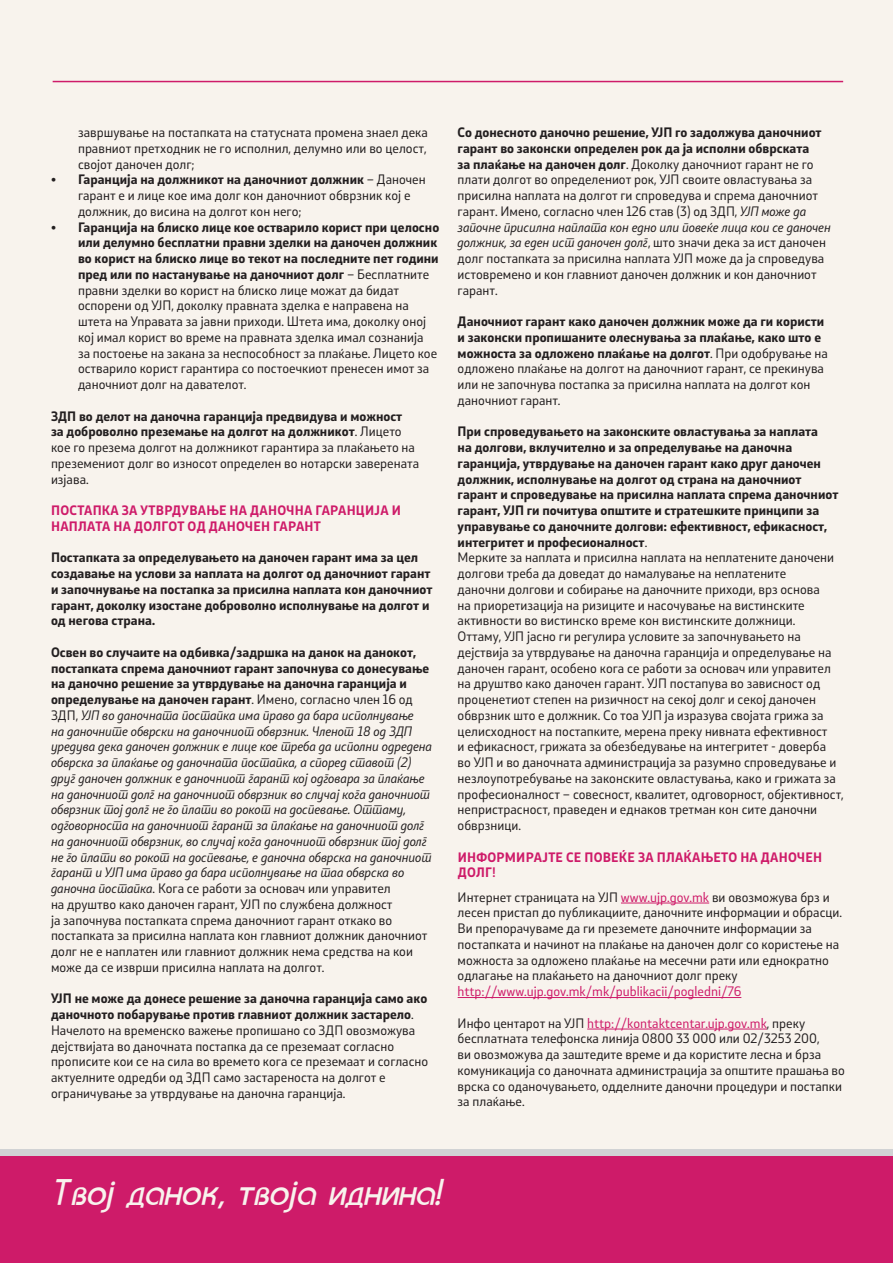
<style>
.page{position:relative;width:893px;height:1263px;background:#f8f3ed}
.page>*{position:absolute;margin:0;border:0;box-sizing:border-box;transform-origin:0 0}
.t1{font:italic 40.5px "C Bahamas";color:#f8f3ed}
.t2{font:12.75px/15.8px "Stobi Sans";color:#231f20}
.t3{font:12.75px/15.8px "Stobi Sans It";color:#231f20}
.t4{font:700 12.75px/15.8px "Stobi Sans";color:#231f20}
.t5{font:700 12.75px/15.8px "Stobi Sans";letter-spacing:.02em;color:#ce1b69}
.t6{font:12.75px "Stobi Sans";color:#ce1b69}
.s1{font-weight:700}
.s2{font-weight:400}
.s3{font-family:"Stobi Sans"}
.s4{font-family:"Stobi Sans It"}
.s5{color:#ce1b69}
</style>
<div class="page">
<div style="left:0;top:1149px;width:893px;height:8px;background:#d1d2d4"></div>
<div style="left:0;top:1157px;width:893px;height:106px;background:#ce1b69"></div>
<hr style="left:621px;top:903px;width:88px;height:1px;background:#ce1b69">
<hr style="left:458px;top:997px;width:283px;height:1px;background:#ce1b69">
<hr style="left:587px;top:1029px;width:180px;height:1px;background:#ce1b69">
<hr style="left:53px;top:81px;width:790px;height:1px;background:#ce1b69">
<p class="t2" style="left:78px;top:124px;width:351px;text-align:justify">завршување на постапката на статусната промена знаел дека правниот претходник не го исполнил, делумно или во целост, својот даночен долг;</p>
<p class="t2" style="left:78px;top:171px;width:349px;text-indent:-27px"><span class="s1">• Гаранција на должникот на даночниот должник</span> – Даночен гарант е и лице кое има долг кон даночниот обврзник кој е должник, до висина на долгот кон него;</p>
<p class="t2" style="left:78px;top:219px;width:363px;text-indent:-27px"><span class="s1">• Гаранција на блиско лице кое остварило корист при целосно или делумно бесплатни правни зделки на даночен должник во корист на блиско лице во текот на последните пет години пред или по настанување на даночниот долг</span> – Бесплатните правни зделки во корист на блиско лице можат да бидат оспорени од УЈП, доколку правната зделка е направена на штета на Управата за јавни приходи. Штета има, доколку оној кој имал корист во време на правната зделка имал сознанија<br>за постоење на закана за неспособност за плаќање. Лицето кое остварило корист гарантира со постоечкиот пренесен имот за даночниот долг на давателот.</p>
<p class="t2" style="left:51px;top:408px;width:370px"><span class="s1">ЗДП во делот на даночна гаранција предвидува и можност<br>за доброволно преземање на долгот на должникот</span>. Лицето кое го презема долгот на должникот гарантира за плаќањето на преземениот долг во износот определен во нотарски заверената изјава.</p>
<p class="t5" style="left:51px;top:502px;width:351px">ПОСТАПКА ЗА УТВРДУВАЊЕ НА ДАНОЧНА ГАРАНЦИЈА И<br>НАПЛАТА НА ДОЛГОТ ОД ДАНОЧЕН ГАРАНТ</p>
<p class="t4" style="left:51px;top:549px;width:383px">Постапката за определувањето на даночен гарант има за цел создавање на услови за наплата на долгот од даночниот гарант и започнување на постапка за присилна наплата кон даночниот гарант, доколку изостане доброволно исполнување на долгот и од негова страна.</p>
<p class="t4" style="left:51px;top:644px;width:380px">Освен во случаите на одбивка/задршка на данок на данокот, постапката спрема даночниот гарант започнува со донесување на даночно решение за утврдување на даночна гаранција и определување на даночен гарант<span class="s2">. Имено, согласно член 16 од</span></p>
<p class="t3" style="left:51px;top:707px;width:382px"><span class="s3">ЗДП,</span> УЈП во даночната постапка има право да бара исполнување<br>на даночните обврски на даночниот обврзник. Членот 18 од ЗДП уредува дека даночен должник е лице кое треба да исполни одредена обврска за плаќање од даночната постапка, а според ставот (2) друг даночен должник е даночниот гарант кој одговара за плаќање на даночниот долг на даночниот обврзник во случај кога даночниот обврзник тој долг не го плати во рокот на доспевање. Оттаму, одговорноста на даночниот гарант за плаќање на даночниот долг на даночниот обврзник, во случај кога даночниот обврзник тој долг не го плати во рокот на доспевање, е даночна обврска на даночниот гарант и УЈП има право да бара исполнување на таа обврска во</p>
<p class="t2" style="left:51px;top:880px;width:378px"><span class="s4">даночна постапка</span>. Кога се работи за основач или управител<br>на друштво како даночен гарант, УЈП по службена должност<br>ја започнува постапката спрема даночниот гарант откако во постапката за присилна наплата кон главниот должник даночниот долг не е наплатен или главниот должник нема средства на кои може да се изврши присилна наплата на долгот.</p>
<p class="t2" style="left:51px;top:990px;width:379px"><span class="s1">УЈП не може да донесе решение за даночна гаранција само ако даночното побарување против главниот должник застарело</span>.<br>Начелото на временско важење пропишано со ЗДП овозможува дејствијата во даночната постапка да се преземаат согласно прописите кои се на сила во времето кога се преземаат и согласно актуелните одредби од ЗДП само застареноста на долгот е ограничување за утврдување на даночна гаранција.</p>
<p class="t2" style="left:458px;top:124px;width:366px"><span class="s1">Со донесното даночно решение, УЈП го задолжува даночниот гарант во законски определен рок да ја исполни обврската за плаќање на даночен долг</span>. Доколку даночниот гарант не го плати долгот во определениот рок, УЈП своите овластувања за присилна наплата на долгот ги спроведува и спрема даночниот гарант. Имено, согласно член 126 став (3) од ЗДП, <span class="s4">УЈП може да</span></p>
<p class="t3" style="left:458px;top:219px;width:375px">започне присилна наплата кон едно или повеќе лица кои се даночен должник, за еден ист даночен долг<span class="s3">, што значи дека за ист даночен</span></p>
<p class="t2" style="left:458px;top:250px;width:368px">долг постапката за присилна наплата УЈП може да ја спроведува истовремено и кон главниот даночен должник и кон даночниот гарант.</p>
<p class="t2" style="left:458px;top:313px;width:372px"><span class="s1">Даночниот гарант како даночен должник може да ги користи и законски пропишаните олеснувања за плаќање, како што е можноста за одложено плаќање на долгот</span>. При одобрување на одложено плаќање на долгот на даночниот гарант, се прекинува или не започнува постапка за присилна наплата на долгот кон даночниот гарант.</p>
<p class="t2" style="left:458px;top:423px;width:388px"><span class="s1">При спроведувањето на законските овластувања за наплата<br>на долгови, вклучително и за определување на даночна гаранција, утврдување на даночен гарант како друг даночен должник, исполнување на долгот од страна на даночниот гарант и спроведување на присилна наплата спрема даночниот гарант, УЈП ги почитува општите и стратешките принципи за управување со даночните долгови: ефективност, ефикасност, интегритет и професионалност</span>.<br>Мерките за наплата и присилна наплата на неплатените даночени долгови треба да доведат до намалување на неплатените<br>даночни долгови и собирање на даночните приходи, врз основа<br>на приоретизација на ризиците и насочување на вистинските активности во вистинско време кон вистинските должници.<br>Оттаму, УЈП јасно ги регулира условите за започнувањето на дејствија за утврдување на даночна гаранција и определување на даночен гарант, особено кога се работи за основач или управител на друштво како даночен гарант. УЈП постапува во зависност од проценетиот степен на ризичност на секој долг и секој даночен обврзник што е должник. Со тоа УЈП ја изразува својата грижа за целисходност на постапките, мерена преку нивната ефективност<br>и ефикасност, грижата за обезбедување на интегритет - доверба<br>во УЈП и во даночната администрација за разумно спроведување и незлоупотребување на законските овластувања, како и грижата за професионалност – совесност, квалитет, одговорност, објективност, непристрасност, праведен и еднаков третман кон сите даночни обврзници.</p>
<p class="t5" style="left:458px;top:849px;width:366px">ИНФОРМИРАЈТЕ СЕ ПОВЕЌЕ ЗА ПЛАЌАЊЕТО НА ДАНОЧЕН<br>ДОЛГ!</p>
<p class="t2" style="left:458px;top:889px;width:386px">Интернет страницата на УЈП <span class="s5">www.ujp.gov.mk</span> ви овозможува брз и лесен пристап до публикациите, даночните информации и обрасци.<br>Ви препорачуваме да ги преземете даночните информации за постапката и начинот на плаќање на даночен долг со користење на можноста за одложено плаќање на месечни рати или еднократно одлагање на плаќањето на даночниот долг преку</p>
<p class="t6" style="left:458px;top:983px;width:285px">http://www.ujp.gov.mk/mk/publikacii/pogledni/76</p>
<p class="t2" style="left:458px;top:1015px;width:389px">Инфо центарот на УЈП <span class="s5">http://kontaktcentar.ujp.gov.mk</span>, преку бесплатната телефонска линија 0800 33 000 или 02/3253 200,<br>ви овозможува да заштедите време и да користите лесна и брза комуникација со даночната администрација за општите прашања во врска со оданочувањето, одделните даночни процедури и постапки за плаќање.</p>
<h1 class="t1" style="left:52px;top:1176px;width:394px">Tvoj danok, tvoja idnina!</h1>
</div>
